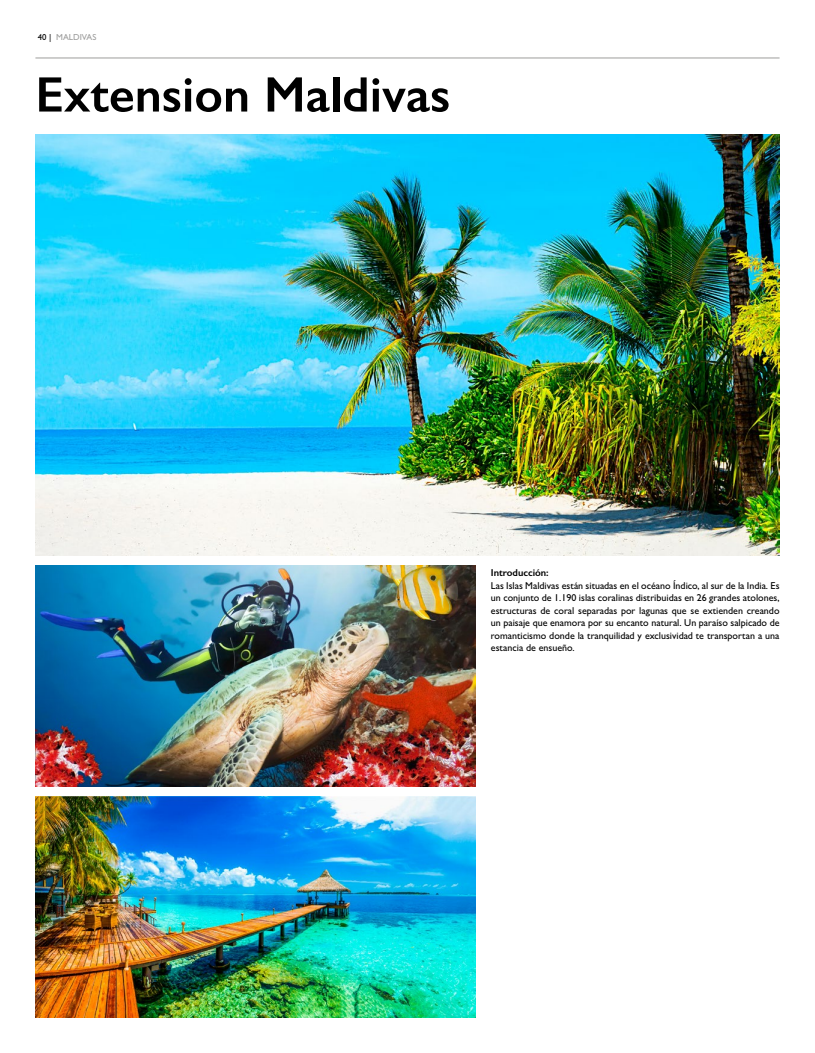
<style>
.page{position:relative;width:815px;height:1053px;background:#fff}
.page>*{position:absolute;margin:0;border:0;box-sizing:border-box;transform-origin:0 0}
.t1{font:600 50px "Gill Sans";color:#000}
.t2{font:500 10px/12.5px "Gill Sans";color:#000;text-align:justify}
.t3{font:600 10px "Gill Sans";color:#000}
.t4{font:500 8.75px "Gill Sans";color:#9d9d9c}
.s1{color:#000}
</style>
<div class="page">
<hr style="left:35px;top:58px;width:745px;height:1px;background:#9d9d9c">
<img style="left:35px;top:135px;width:745px;height:420px">
<img style="left:35px;top:565px;width:441px;height:221px">
<img style="left:35px;top:796px;width:441px;height:221px">
<p class="t4" style="left:38px;top:32px;width:60px"><span class="s1">40 |</span> MALDIVAS</p>
<h1 class="t1" style="left:35px;top:64px;width:416px">Extension Maldivas</h1>
<p class="t3" style="left:491px;top:566px;width:59px">Introducción:</p>
<p class="t2" style="left:491px;top:578px;width:290px">Las Islas Maldivas están situadas en el océano Índico, al sur de la India. Es un conjunto de 1.190 islas coralinas distribuidas en 26 grandes atolones, estructuras de coral separadas por lagunas que se extienden creando un paisaje que enamora por su encanto natural. Un paraíso salpicado de romanticismo donde la tranquilidad y exclusividad te transportan a una estancia de ensueño.</p>
</div>
